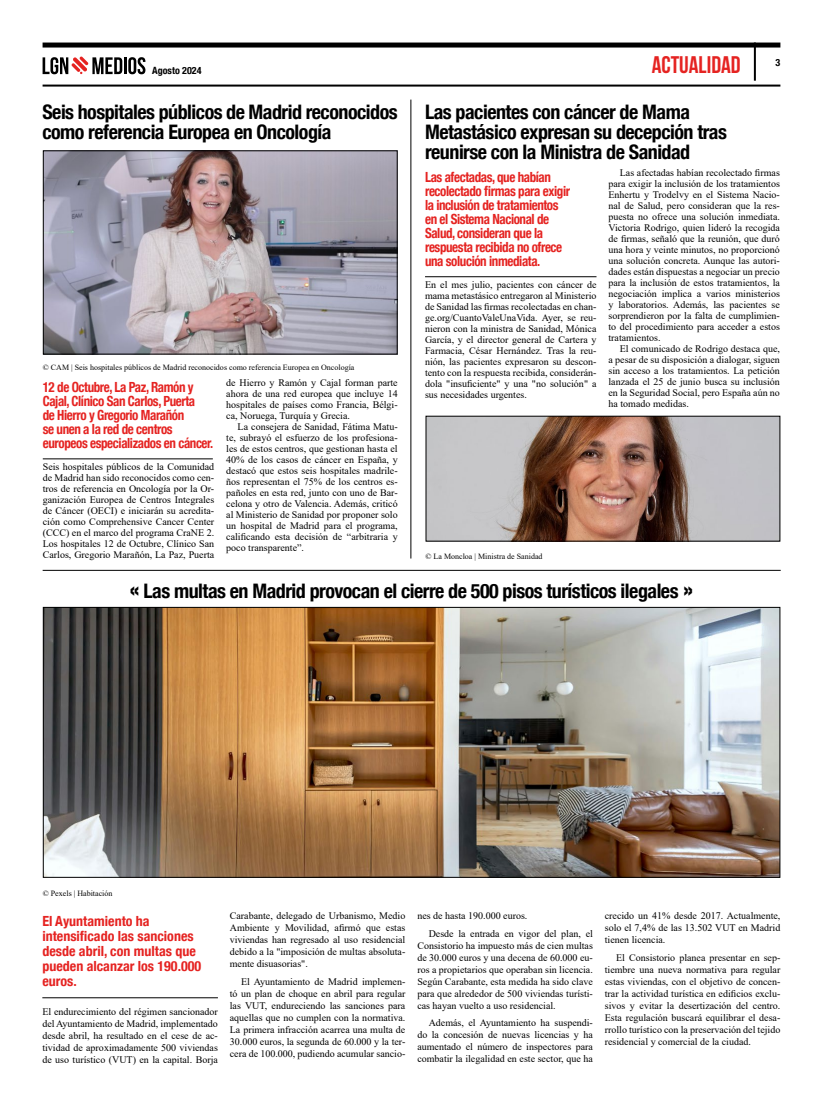
<style>
.page{position:relative;width:823px;height:1106px;background:#fff}
.page>*{position:absolute;margin:0;border:0;box-sizing:border-box;transform-origin:0 0}
.t1{font:700 24px "Bebas Neue";color:#e52321}
.t2{font:700 condensed 20px/20px "Helvetica Neue";letter-spacing:-.025em;color:#000}
.t3{font:700 condensed 14px/14px "Helvetica Neue";letter-spacing:-.03em;color:#e52321;scale:.93 1}
.t4{font:700 condensed 14px/15.1px "Helvetica Neue";color:#e52321}
.t5{font:10px/11px "Times New Roman";color:#000;text-align:justify}
.t6{font:700 condensed 10px "Helvetica Neue";color:#000}
.t7{font:8px "Times New Roman";color:#000}
.s1{font-size:24px}
</style>
<div class="page">
<hr style="left:43px;top:85px;width:737px;height:2px;background:#000">
<svg style="left:43px;top:56px;width:102px;height:18px"></svg>
<hr style="left:753px;top:43px;width:2px;height:38px;background:#000">
<div style="left:43px;top:43px;width:737px;height:5px;background:#000"></div>
<hr style="left:410px;top:100px;width:1px;height:458px;background:#000">
<hr style="left:43px;top:570px;width:737px;height:1px;background:#000">
<hr style="left:43px;top:458px;width:170px;height:1px;background:#000">
<img style="left:45px;top:152px;width:350px;height:200px">
<div style="left:43px;top:150px;width:354px;height:204px;border:1px solid #000"></div>
<hr style="left:425px;top:276px;width:171px;height:1px;background:#000">
<img style="left:427px;top:418px;width:351px;height:121px">
<div style="left:425px;top:416px;width:355px;height:125px;border:1px solid #000"></div>
<hr style="left:42px;top:997px;width:176px;height:1px;background:#000">
<img style="left:45px;top:609px;width:733px;height:266px">
<div style="left:43px;top:607px;width:737px;height:270px;border:1px solid #000"></div>
<p class="t6" style="left:152px;top:65px;width:51px">Agosto 2024</p>
<h1 class="t1" style="left:651px;top:52px;width:90px">ACTUALIDAD</h1>
<p class="t6" style="left:775px;top:57px;width:6px">3</p>
<h2 class="t2" style="left:42px;top:101px;width:356px">Seis hospitales públicos de Madrid reconocidos como referencia Europea en Oncología</h2>
<h2 class="t2" style="left:425px;top:101px;width:303px">Las pacientes con cáncer de Mama<br>Metastásico expresan su decepción tras reunirse con la Ministra de Sanidad</h2>
<h3 class="t3" style="left:425px;top:170px;width:157px">Las afectadas, que habían recolectado firmas para exigir la inclusión de tratamientos en el Sistema Nacional de<br>Salud, consideran que la respuesta recibida no ofrece una solución inmediata.</h3>
<p class="t5" style="left:425px;top:279px;width:173px">En el mes julio, pacientes con cáncer de mama metastásico entregaron al Ministerio de Sanidad las firmas recolectadas en chan&shy;ge.org/CuantoValeUnaVida. Ayer, se reu&shy;nieron con la ministra de Sanidad, Mónica García, y el director general de Cartera y Farmacia, César Hernández. Tras la reu&shy;nión, las pacientes expresaron su descon&shy;tento con la respuesta recibida, considerán&shy;dola "insuficiente" y una "no solución" a sus necesidades urgentes.</p>
<p class="t5" style="left:608px;top:166px;width:173px;text-indent:11px">Las afectadas habían recolectado firmas para exigir la inclusión de los tratamientos Enhertu y Trodelvy en el Sistema Nacio&shy;nal de Salud, pero consideran que la res&shy;puesta no ofrece una solución inmediata.<br>Victoria Rodrigo, quien lideró la recogida de firmas, señaló que la reunión, que duró una hora y veinte minutos, no proporcionó una solución concreta. Aunque las autori&shy;dades están dispuestas a negociar un precio para la inclusión de estos tratamientos, la negociación implica a varios ministerios y laboratorios. Además, las pacientes se sorprendieron por la falta de cumplimien&shy;to del procedimiento para acceder a estos tratamientos.</p>
<p class="t5" style="left:608px;top:342px;width:173px;text-indent:11px">El comunicado de Rodrigo destaca que, a pesar de su disposición a dialogar, siguen sin acceso a los tratamientos. La petición lanzada el 25 de junio busca su inclusión en la Seguridad Social, pero España aún no ha tomado medidas.</p>
<p class="t7" style="left:43px;top:361px;width:313px">© CAM | Seis hospitales públicos de Madrid reconocidos como referencia Europea en Oncología</p>
<p class="t5" style="left:226px;top:376px;width:173px">de Hierro y Ramón y Cajal forman parte ahora de una red europea que incluye 14 hospitales de países como Francia, Bélgi&shy;ca, Noruega, Turquía y Grecia.</p>
<p class="t5" style="left:226px;top:420px;width:173px;text-indent:11px">La consejera de Sanidad, Fátima Matu&shy;te, subrayó el esfuerzo de los profesiona&shy;les de estos centros, que gestionan hasta el 40% de los casos de cáncer en España, y destacó que estos seis hospitales madrile&shy;ños representan el 75% de los centros es&shy;pañoles en esta red, junto con uno de Bar&shy;celona y otro de Valencia. Además, criticó al Ministerio de Sanidad por proponer solo un hospital de Madrid para el programa, calificando esta decisión de “arbitraria y poco transparente”.</p>
<h3 class="t3" style="left:43px;top:380px;width:185px">12 de Octubre, La Paz, Ramón y<br>Cajal, Clínico San Carlos, Puerta<br>de Hierro y Gregorio Marañón<br>se unen a la red de centros europeos especializados en cáncer.</h3>
<p class="t5" style="left:43px;top:461px;width:173px">Seis hospitales públicos de la Comunidad de Madrid han sido reconocidos como cen&shy;tros de referencia en Oncología por la Or&shy;ganización Europea de Centros Integrales de Cáncer (OECI) e iniciarán su acredita&shy;ción como Comprehensive Cancer Center (CCC) en el marco del programa CraNE 2.<br>Los hospitales 12 de Octubre, Clínico San Carlos, Gregorio Marañón, La Paz, Puerta</p>
<p class="t7" style="left:425px;top:550px;width:118px">© La Moncloa | Ministra de Sanidad</p>
<h2 class="t2" style="left:129px;top:580px;width:565px"><span class="s1">«</span> Las multas en Madrid provocan el cierre de 500 pisos turísticos ilegales <span class="s1">»</span></h2>
<p class="t7" style="left:43px;top:887px;width:71px">© Pexels | Habitación</p>
<h3 class="t4" style="left:42px;top:912px;width:160px">El Ayuntamiento ha intensificado las sanciones desde abril, con multas que pueden alcanzar los 190.000 euros.</h3>
<p class="t5" style="left:42px;top:1004px;width:177px;line-height:12px">El endurecimiento del régimen sancionador del Ayuntamiento de Madrid, implementado desde abril, ha resultado en el cese de ac&shy;tividad de aproximadamente 500 viviendas de uso turístico (VUT) en la capital. Borja</p>
<p class="t5" style="left:230px;top:909px;width:177px;line-height:12px">Carabante, delegado de Urbanismo, Medio Ambiente y Movilidad, afirmó que estas viviendas han regresado al uso residencial debido a la "imposición de multas absoluta&shy;mente disuasorias".</p>
<p class="t5" style="left:230px;top:975px;width:177px;line-height:12px;text-indent:11px">El Ayuntamiento de Madrid implemen&shy;tó un plan de choque en abril para regular las VUT, endureciendo las sanciones para aquellas que no cumplen con la normativa.<br>La primera infracción acarrea una multa de 30.000 euros, la segunda de 60.000 y la ter&shy;cera de 100.000, pudiendo acumular sancio-</p>
<p class="t5" style="left:428px;top:906px;width:166px;line-height:17.7px;text-indent:-11px">nes de hasta 190.000 euros.<br>Desde la entrada en vigor del plan, el</p>
<p class="t5" style="left:417px;top:939px;width:177px;line-height:12px">Consistorio ha impuesto más de cien multas de 30.000 euros y una decena de 60.000 eu&shy;ros a propietarios que operaban sin licencia.<br>Según Carabante, esta medida ha sido clave para que alrededor de 500 viviendas turísti&shy;cas hayan vuelto a uso residencial.</p>
<p class="t5" style="left:417px;top:1016px;width:177px;line-height:12px;text-indent:11px">Además, el Ayuntamiento ha suspendi&shy;do la concesión de nuevas licencias y ha aumentado el número de inspectores para combatir la ilegalidad en este sector, que ha</p>
<p class="t5" style="left:604px;top:909px;width:177px;line-height:12px">crecido un 41% desde 2017. Actualmente, solo el 7,4% de las 13.502 VUT en Madrid tienen licencia.</p>
<p class="t5" style="left:604px;top:951px;width:177px;line-height:12px;text-indent:11px">El Consistorio planea presentar en sep&shy;tiembre una nueva normativa para regular estas viviendas, con el objetivo de concen&shy;trar la actividad turística en edificios exclu&shy;sivos y evitar la desertización del centro.<br>Esta regulación buscará equilibrar el desa&shy;rrollo turístico con la preservación del tejido residencial y comercial de la ciudad.</p>
</div>
